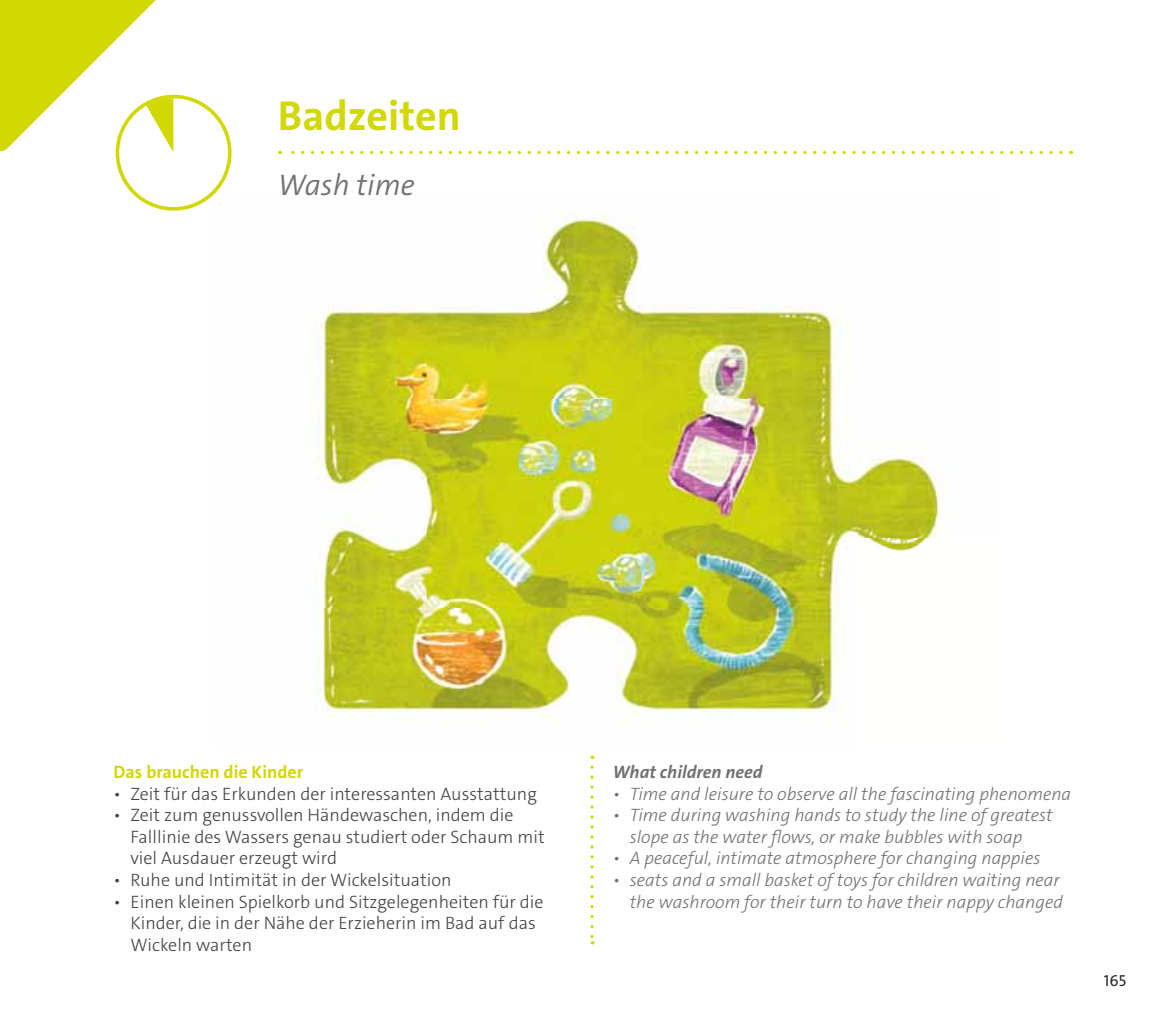
<style>
.page{position:relative;width:1163px;height:1021px;background:#fff}
.page>*{position:absolute;margin:0;border:0;box-sizing:border-box;transform-origin:0 0}
.t1{font:700 42px "The Sans C4 s";color:#d2d803}
.t2{font:italic 300 30px "The Sans C4 s";color:#707271}
.t3{font:300 18px/21.6px "The Sans C4 s";color:#424342}
.t4{font:italic 300 18px/21.6px "The Sans C4 s";color:#707271}
.t5{font:700 18px "The Sans C4 s";color:#d2d803}
.t6{font:italic 700 18px "The Sans C4 s";color:#707271}
.t7{font:16px "The Sans C4 s";color:#292b2a}
</style>
<div class="page">
<img style="left:213px;top:191px;width:734px;height:532px">
<div style="left:116px;top:95px;width:115px;height:116px;border:4px solid #d2d803;border-radius:50%"></div>
<svg style="left:279px;top:151px;width:781px;height:3px"></svg>
<svg style="left:590px;top:767px;width:3px;height:177px"></svg>
<svg style="left:0;top:0;width:173px;height:156px"></svg>
<h1 class="t1" style="left:278px;top:100px;width:184px">Badzeiten</h1>
<h2 class="t2" style="left:278px;top:173px;width:138px">Wash time</h2>
<p class="t5" style="left:113px;top:765px;width:191px">Das brauchen die Kinder</p>
<p class="t6" style="left:612px;top:765px;width:151px">What children need</p>
<p class="t3" style="left:113px;top:784px;width:425px">• Zeit für das Erkunden der interessanten Ausstattung</p>
<p class="t3" style="left:130px;top:806px;width:416px;text-indent:-17px">• Zeit zum genussvollen Händewaschen, indem die<br>Falllinie des Wassers genau studiert oder Schaum mit viel Ausdauer erzeugt wird</p>
<p class="t3" style="left:113px;top:871px;width:340px">• Ruhe und Intimität in der Wickelsituation</p>
<p class="t3" style="left:130px;top:892px;width:414px;text-indent:-17px">• Einen kleinen Spielkorb und Sitzgelegenheiten für die<br>Kinder, die in der Nähe der Erzieherin im Bad auf das<br>Wickeln warten</p>
<p class="t4" style="left:612px;top:784px;width:460px">• Time and leisure to observe all the fascinating phenomena</p>
<p class="t4" style="left:629px;top:806px;width:424px;text-indent:-17px">• Time during washing hands to study the line of greatest slope as the water flows, or make bubbles with soap</p>
<p class="t4" style="left:612px;top:849px;width:429px">• A peaceful, intimate atmosphere for changing nappies</p>
<p class="t4" style="left:612px;top:871px;width:452px;text-align:right">• seats and a small basket of toys for children waiting near the washroom for their turn to have their nappy changed</p>
<p class="t7" style="left:1103px;top:970px;width:24px">165</p>
</div>
